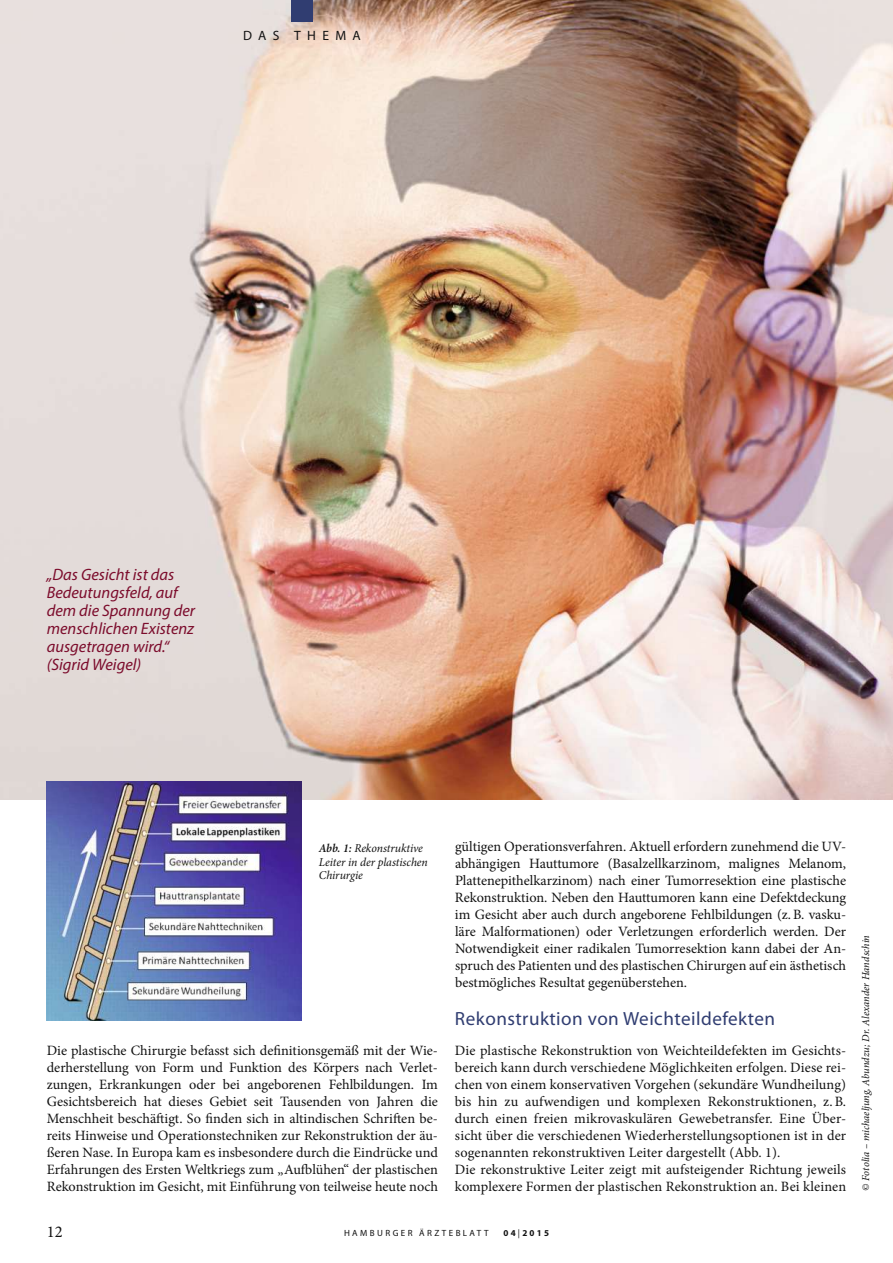
<style>
.page{position:relative;width:893px;height:1263px;background:#fff}
.page>*{position:absolute;margin:0;border:0;box-sizing:border-box;transform-origin:0 0}
.t1{font:19.2px "Myriad Pro Regular OV LGRDQA";letter-spacing:.025em;color:#303d71}
.t2{font:16.5px/18px "Myriad Pro It OV GGRDQA";color:#7c0c2c}
.t3{font:16.5px "Minion Pro";color:#121212}
.t4{font:14.25px/17px "Minion Pro";letter-spacing:.005em;color:#121212;text-align:justify}
.t5{font:13.5px "Myriad Pro Regular OV LGRDQA";letter-spacing:.47em;color:#121212}
.t6{font:italic 12px/13.5px "Minion Pro";letter-spacing:-.005em;color:#121212}
.t7{font:italic 10.5px "Minion Pro";color:#121212}
.t8{font:9px "Myriad Pro Regular OV RGRDQA";letter-spacing:.27em;color:#121212}
.t9{font:9px "Myriad Pro Bold OV SGRDQA";letter-spacing:.25em;color:#121212}
.s1{font-weight:600}
.s2{font-family:"Myriad Pro Regular OV RGRDQA"}
</style>
<div class="page">
<img style="left:0;top:0;width:893px;height:799px">
<img style="left:47px;top:781px;width:255px;height:239px">
<div style="left:291px;top:0;width:22px;height:21px;background:#303d71"></div>
<p class="t5" style="left:243px;top:27px;width:119px">DAS THEMA</p>
<p class="t2" style="left:47px;top:565px;width:150px">„Das Gesicht ist das<br>Bedeutungsfeld, auf dem die Spannung der menschlichen Existenz ausgetragen wird.“ (Sigrid Weigel)</p>
<p class="t6" style="left:319px;top:844px;width:110px"><span class="s1">Abb. 1:</span> Rekonstruktive<br>Leiter in der plastischen<br>Chirurgie</p>
<p class="t4" style="left:47px;top:1041px;width:393px">Die plastische Chirurgie befasst sich definitionsgemäß mit der Wie&shy;derherstellung von Form und Funktion des Körpers nach Verlet&shy;zungen, Erkrankungen oder bei angeborenen Fehlbildungen. Im Gesichtsbereich hat dieses Gebiet seit Tausenden von Jahren die Menschheit beschäftigt. So finden sich in altindischen Schriften be&shy;reits Hinweise und Operationstechniken zur Rekonstruktion der äu&shy;ßeren Nase. In Europa kam es insbesondere durch die Eindrücke und Erfahrungen des Ersten Weltkriegs zum „Aufblühen“ der plastischen Rekonstruktion im Gesicht, mit Einführung von teilweise heute noch</p>
<p class="t4" style="left:455px;top:837px;width:393px">gültigen Operationsverfahren. Aktuell erfordern zunehmend die UV&shy;abhängigen Hauttumore (Basalzellkarzinom, malignes Melanom, Plattenepithelkarzinom) nach einer Tumorresektion eine plastische Rekonstruktion. Neben den Hauttumoren kann eine Defektdeckung im Gesicht aber auch durch angeborene Fehlbildungen (z.B. vasku&shy;läre Malformationen) oder Verletzungen erforderlich werden. Der Notwendigkeit einer radikalen Tumorresektion kann dabei der An&shy;spruch des Patienten und des plastischen Chirurgen auf ein ästhetisch bestmögliches Resultat gegenüberstehen.</p>
<h1 class="t1" style="left:455px;top:1007px;width:322px">Rekonstruktion von Weichteildefekten</h1>
<p class="t4" style="left:455px;top:1041px;width:393px;text-align:left">Die plastische Rekonstruktion von Weichteildefekten im Gesichts&shy;bereich kann durch verschiedene Möglichkeiten erfolgen. Diese rei&shy;chen von einem konservativen Vorgehen (sekundäre Wundheilung) bis hin zu aufwendigen und komplexen Rekonstruktionen, z.B. durch einen freien mikrovaskulären Gewebetransfer. Eine Über&shy;sicht über die verschiedenen Wiederherstellungsoptionen ist in der sogenannten rekonstruktiven Leiter dargestellt (Abb. 1).<br>Die rekonstruktive Leiter zeigt mit aufsteigender Richtung jeweils komplexere Formen der plastischen Rekonstruktion an. Bei kleinen</p>
<p class="t3" style="left:47px;top:1221px;width:17px">12</p>
<p class="t8" style="left:344px;top:1227px;width:146px">HAMBURGER ÄRZTEBLATT</p>
<p class="t9" style="left:503px;top:1227px;width:47px">04<span class="s2">|</span>2015</p>
<p class="t7" style="left:862px;top:1191px;width:257px;rotate:-90deg">© Fotolia – michaeljung, Abundzu; Dr. Alexander Handschin</p>
</div>
